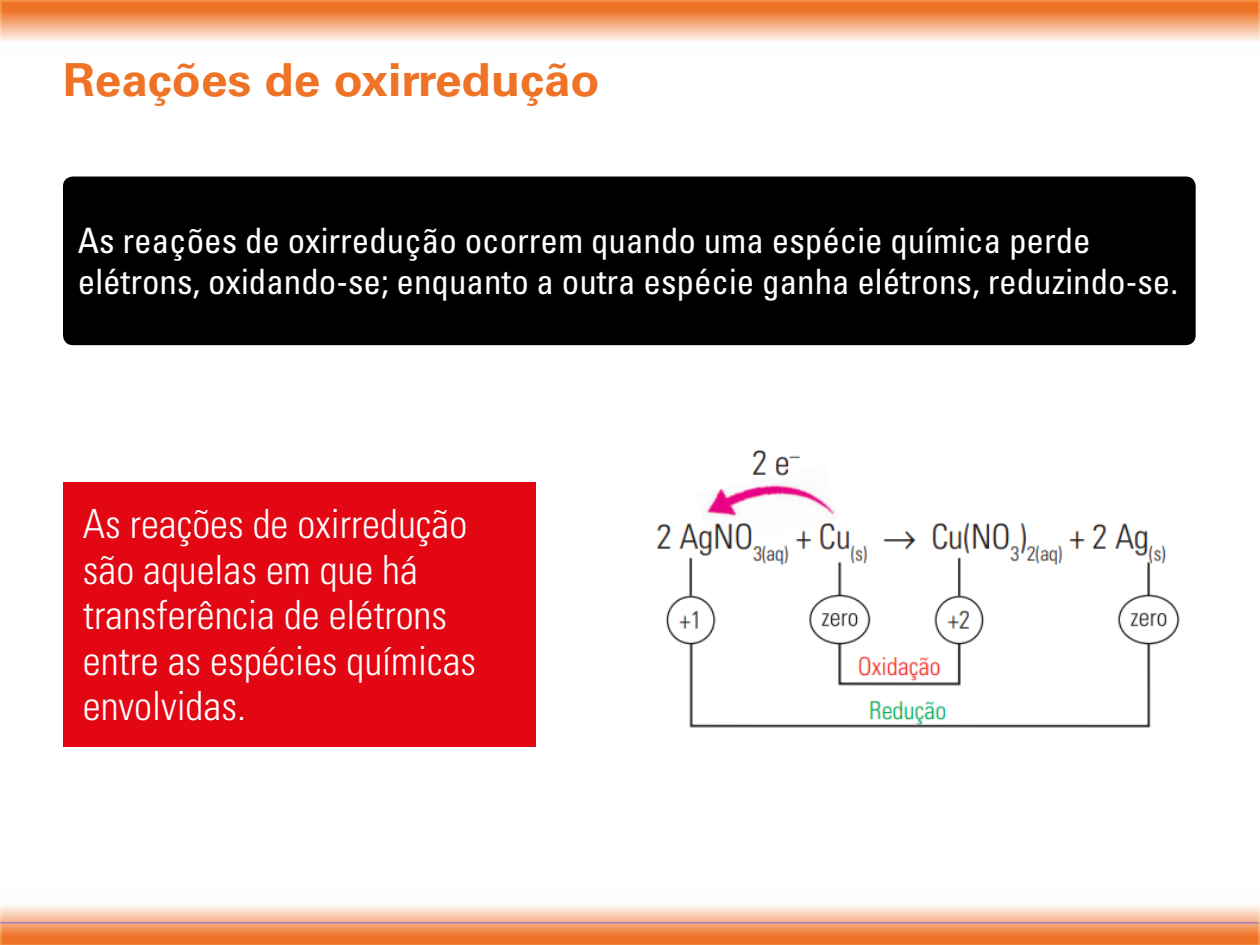
<style>
.page{position:relative;width:1260px;height:945px;background:#fff}
.page>*{position:absolute;margin:0;border:0;box-sizing:border-box;transform-origin:0 0}
.t1{font:700 45.5px "Univers LT Std";color:#ee7326;scale:1.05 1}
.t2{font:300 condensed 40.25px/45.5px "Univers LT Std";color:#fff}
.t3{font:condensed 35px/40.2px "Univers LT Std";color:#fff}
</style>
<div class="page">
<svg style="left:0;top:0;width:1260px;height:42px"></svg>
<svg style="left:0;top:906px;width:1260px;height:39px"></svg>
<div style="left:63px;top:482px;width:473px;height:265px;background:#e30613"></div>
<hr style="left:0;top:922px;width:1259px;height:2px;background:#b085bb">
<div style="left:63px;top:177px;width:1133px;height:168px;background:#000;border-radius:10px"></div>
<img style="left:657px;top:449px;width:523px;height:279px">
<h1 class="t1" style="left:63px;top:53px;width:513px">Reações de oxirredução</h1>
<p class="t3" style="left:78px;top:220px;width:1102px">As reações de oxirredução ocorrem quando uma espécie química perde elétrons, oxidando-se; enquanto a outra espécie ganha elétrons, reduzindo-se.</p>
<p class="t2" style="left:83px;top:501px;width:395px">As reações de oxirredução são aquelas em que há transferência de elétrons entre as espécies químicas envolvidas.</p>
</div>
